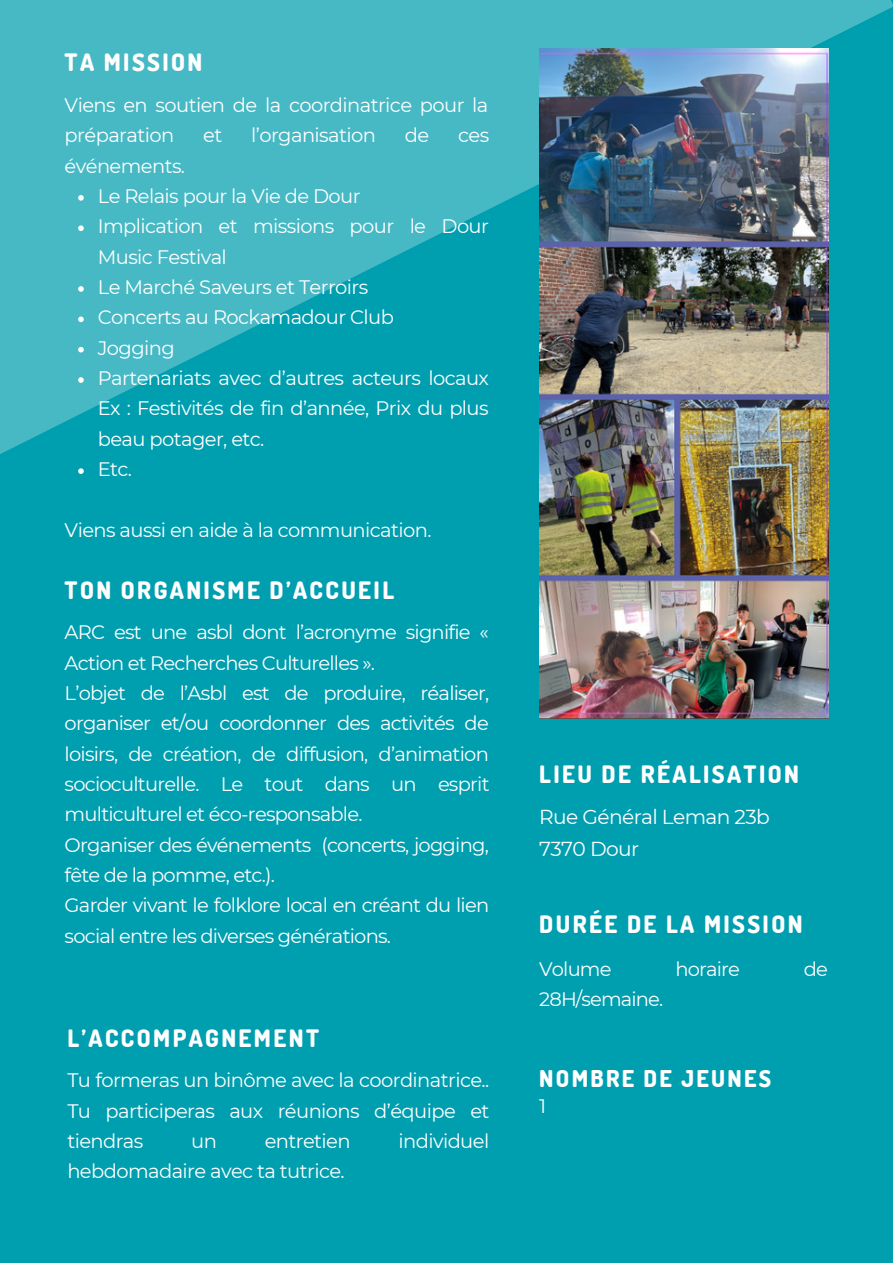
<style>
.page{position:relative;width:893px;height:1264px;background:#fff}
.page>*{position:absolute;margin:0;border:0;box-sizing:border-box;transform-origin:0 0}
.t1{font:800 24px "Dosis";letter-spacing:.1em;color:#fff}
.t2{font:800 23.1px "Dosis";letter-spacing:.1em;color:#fff}
.t3{font:20.25px "Montserrat";letter-spacing:-.03em;color:#fff}
.t4{font:19.5px/30.3px "Montserrat";letter-spacing:-.03em;color:#fff}
</style>
<div class="page">
<div style="left:0;top:0;width:892px;height:1262px;background:#009fb0"></div>
<svg style="left:0;top:0;width:892px;height:454px;fill:#46b9c5"></svg>
<img style="left:539px;top:49px;width:289px;height:670px">
<svg style="left:78px;top:195px;width:6px;height:6px"></svg>
<svg style="left:78px;top:225px;width:6px;height:6px"></svg>
<svg style="left:78px;top:286px;width:6px;height:6px"></svg>
<svg style="left:78px;top:316px;width:6px;height:6px"></svg>
<svg style="left:78px;top:347px;width:6px;height:5px"></svg>
<svg style="left:78px;top:377px;width:6px;height:6px"></svg>
<svg style="left:78px;top:468px;width:6px;height:6px"></svg>
<p class="t1" style="left:65px;top:47px;width:139px">TA MISSION</p>
<p class="t4" style="left:65px;top:90px;width:425px">Viens en soutien de la coordinatrice pour la préparation</p>
<p class="t4" style="left:203px;top:120px;width:21px">et</p>
<p class="t4" style="left:251px;top:120px;width:126px">l’organisation</p>
<p class="t4" style="left:405px;top:120px;width:26px">de</p>
<p class="t4" style="left:458px;top:120px;width:33px">ces</p>
<p class="t4" style="left:65px;top:150px;width:122px">événements.</p>
<p class="t4" style="left:98px;top:181px;width:264px">Le Relais pour la Vie de Dour</p>
<p class="t4" style="left:98px;top:211px;width:392px">Implication et missions pour le Dour<br>Music Festival</p>
<p class="t4" style="left:98px;top:272px;width:272px">Le Marché Saveurs et Terroirs</p>
<p class="t4" style="left:98px;top:302px;width:298px">Concerts au Rockamadour Club</p>
<p class="t4" style="left:98px;top:332px;width:78px">Jogging</p>
<p class="t4" style="left:98px;top:363px;width:392px;text-align:justify">Partenariats avec d’autres acteurs locaux Ex : Festivités de fin d’année, Prix du plus beau potager, etc.</p>
<p class="t4" style="left:98px;top:454px;width:36px">Etc.</p>
<p class="t4" style="left:65px;top:515px;width:368px">Viens aussi en aide à la communication.</p>
<p class="t1" style="left:65px;top:574px;width:331px">TON ORGANISME D’ACCUEIL</p>
<p class="t4" style="left:65px;top:617px;width:425px">ARC est une asbl dont l’acronyme signifie «<br>Action et Recherches Culturelles ».</p>
<p class="t4" style="left:65px;top:677px;width:426px;text-align:justify">L’objet de l’Asbl est de produire, réaliser, organiser et/ou coordonner des activités de loisirs, de création, de diffusion, d’animation socioculturelle. Le tout dans un esprit multiculturel et éco-responsable.</p>
<p class="t4" style="left:65px;top:829px;width:425px">Organiser des événements (concerts, jogging, fête de la pomme, etc.).</p>
<p class="t4" style="left:65px;top:890px;width:426px">Garder vivant le folklore local en créant du lien social entre les diverses générations.</p>
<p class="t1" style="left:67px;top:1022px;width:253px">L’ACCOMPAGNEMENT</p>
<p class="t4" style="left:67px;top:1065px;width:423px;text-align:justify">Tu formeras un binôme avec la coordinatrice..<br>Tu participeras aux réunions d’équipe et tiendras</p>
<p class="t4" style="left:191px;top:1125px;width:27px">un</p>
<p class="t4" style="left:265px;top:1125px;width:87px">entretien</p>
<p class="t4" style="left:398px;top:1125px;width:92px">individuel</p>
<p class="t4" style="left:67px;top:1156px;width:279px">hebdomadaire avec ta tutrice.</p>
<p class="t1" style="left:539px;top:758px;width:261px">LIEU DE RÉALISATION</p>
<p class="t3" style="left:539px;top:804px;width:232px">Rue Général Leman 23b</p>
<p class="t3" style="left:539px;top:836px;width:101px">7370 Dour</p>
<p class="t1" style="left:539px;top:908px;width:265px">DURÉE DE LA MISSION</p>
<p class="t4" style="left:539px;top:953px;width:74px">Volume</p>
<p class="t4" style="left:675px;top:953px;width:66px">horaire</p>
<p class="t4" style="left:803px;top:953px;width:26px">de</p>
<p class="t4" style="left:539px;top:984px;width:125px">28H/semaine.</p>
<p class="t2" style="left:539px;top:1063px;width:233px">NOMBRE DE JEUNES</p>
<p class="t4" style="left:539px;top:1091px;width:9px">1</p>
</div>
